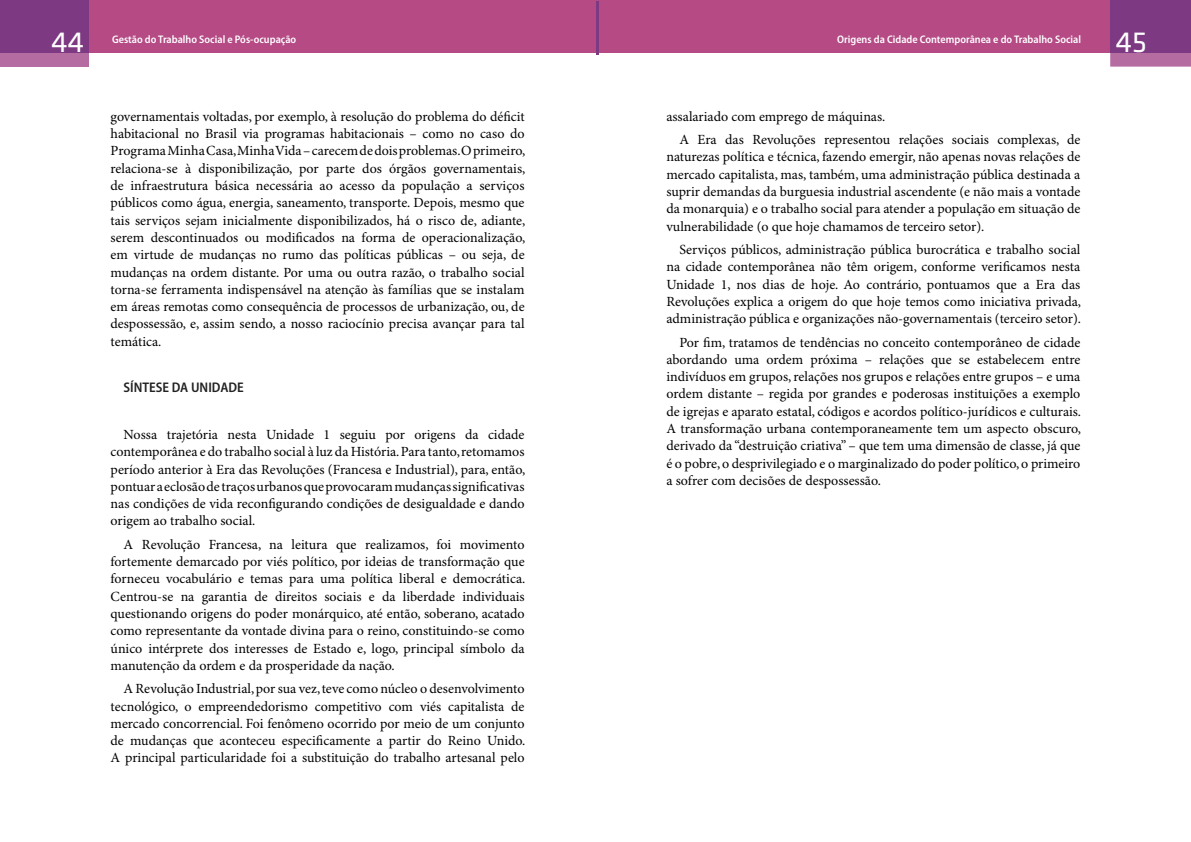
<style>
.page{position:relative;width:1191px;height:842px;background:#fff}
.page>*{position:absolute;margin:0;border:0;box-sizing:border-box;transform-origin:0 0}
.t1{font:30px "Klavika";color:#fff}
.t2{font:14px/17.3px "Minion Pro";color:#000;text-align:justify}
.t3{font:600 semi-condensed 14px "Myriad Pro";color:#222121}
.t4{font:600 semi-condensed 11px "Myriad Pro";color:#fff}
</style>
<div class="page">
<div style="left:0;top:0;width:1110px;height:52px;background:#b54a85"></div>
<hr style="left:596px;top:1px;width:2px;height:54px;background:#7d3981">
<div style="left:0;top:0;width:89px;height:67px;background:#b56da1"></div>
<div style="left:0;top:0;width:89px;height:52px;background:#7d3981"></div>
<svg style="left:1110px;top:52px;width:81px;height:15px"></svg>
<div style="left:1110px;top:0;width:81px;height:52px;background:#7d3981"></div>
<h1 class="t1" style="left:52px;top:26px;width:34px">44</h1>
<h1 class="t1" style="left:1116px;top:27px;width:32px">45</h1>
<p class="t4" style="left:112px;top:34px;width:186px">Gestão do Trabalho Social e Pós-ocupação</p>
<p class="t4" style="left:837px;top:34px;width:245px">Origens da Cidade Contemporânea e do Trabalho Social</p>
<p class="t2" style="left:111px;top:108px;width:416px">governamentais voltadas, por exemplo, à resolução do problema do déficit habitacional no Brasil via programas habitacionais – como no caso do Programa Minha Casa, Minha Vida – carecem de dois problemas. O primeiro, relaciona-se à disponibilização, por parte dos órgãos governamentais, de infraestrutura básica necessária ao acesso da população a serviços públicos como água, energia, saneamento, transporte. Depois, mesmo que tais serviços sejam inicialmente disponibilizados, há o risco de, adiante, serem descontinuados ou modificados na forma de operacionalização, em virtude de mudanças no rumo das políticas públicas – ou seja, de mudanças na ordem distante. Por uma ou outra razão, o trabalho social torna-se ferramenta indispensável na atenção às famílias que se instalam em áreas remotas como consequência de processos de urbanização, ou, de despossessão, e, assim sendo, a nosso raciocínio precisa avançar para tal temática.</p>
<p class="t3" style="left:124px;top:380px;width:122px">SÍNTESE DA UNIDADE</p>
<p class="t2" style="left:111px;top:426px;width:416px;text-indent:13px">Nossa trajetória nesta Unidade 1 seguiu por origens da cidade contemporânea e do trabalho social à luz da História. Para tanto, retomamos período anterior à Era das Revoluções (Francesa e Industrial), para, então, pontuar a eclosão de traços urbanos que provocaram mudanças significativas nas condições de vida reconfigurando condições de desigualdade e dando origem ao trabalho social.</p>
<p class="t2" style="left:111px;top:536px;width:416px;text-indent:13px">A Revolução Francesa, na leitura que realizamos, foi movimento fortemente demarcado por viés político, por ideias de transformação que forneceu vocabulário e temas para uma política liberal e democrática.<br>Centrou-se na garantia de direitos sociais e da liberdade individuais questionando origens do poder monárquico, até então, soberano, acatado como representante da vontade divina para o reino, constituindo-se como único intérprete dos interesses de Estado e, logo, principal símbolo da manutenção da ordem e da prosperidade da nação.</p>
<p class="t2" style="left:111px;top:681px;width:416px;text-indent:13px">A Revolução Industrial, por sua vez, teve como núcleo o desenvolvimento tecnológico, o empreendedorismo competitivo com viés capitalista de mercado concorrencial. Foi fenômeno ocorrido por meio de um conjunto de mudanças que aconteceu especificamente a partir do Reino Unido.<br>A principal particularidade foi a substituição do trabalho artesanal pelo</p>
<p class="t2" style="left:679px;top:105px;width:402px;line-height:23.3px;text-indent:-13px">assalariado com emprego de máquinas.<br>A Era das Revoluções representou relações sociais complexas, de</p>
<p class="t2" style="left:666px;top:149px;width:415px">naturezas política e técnica, fazendo emergir, não apenas novas relações de mercado capitalista, mas, também, uma administração pública destinada a suprir demandas da burguesia industrial ascendente (e não mais a vontade da monarquia) e o trabalho social para atender a população em situação de vulnerabilidade (o que hoje chamamos de terceiro setor).</p>
<p class="t2" style="left:666px;top:241px;width:416px;text-indent:13px">Serviços públicos, administração pública burocrática e trabalho social na cidade contemporânea não têm origem, conforme verificamos nesta Unidade 1, nos dias de hoje. Ao contrário, pontuamos que a Era das Revoluções explica a origem do que hoje temos como iniciativa privada, administração pública e organizações não-governamentais (terceiro setor).</p>
<p class="t2" style="left:666px;top:334px;width:416px;text-indent:13px">Por fim, tratamos de tendências no conceito contemporâneo de cidade abordando uma ordem próxima – relações que se estabelecem entre indivíduos em grupos, relações nos grupos e relações entre grupos – e uma ordem distante – regida por grandes e poderosas instituições a exemplo de igrejas e aparato estatal, códigos e acordos político-jurídicos e culturais.<br>A transformação urbana contemporaneamente tem um aspecto obscuro, derivado da “destruição criativa” – que tem uma dimensão de classe, já que é o pobre, o desprivilegiado e o marginalizado do poder político, o primeiro a sofrer com decisões de despossessão.</p>
</div>
